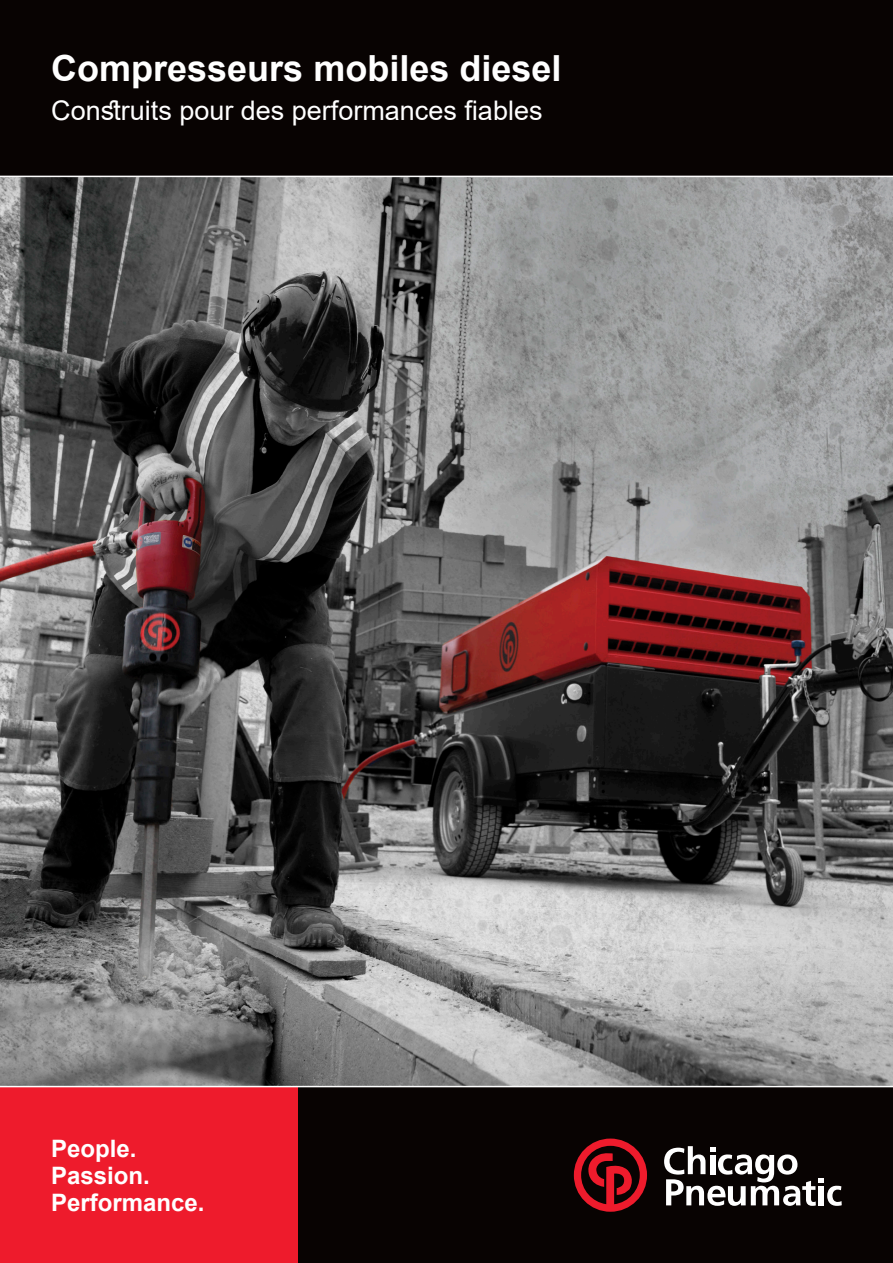
<style>
.page{position:relative;width:893px;height:1263px;background:#fff}
.page>*{position:absolute;margin:0;border:0;box-sizing:border-box;transform-origin:0 0}
.Headline{font:700 36px "Arial";color:#fff}
.Sub-headline{font:27px "Arial";color:#fff}
.Brand_promise{font:700 24px "Arial";color:#fff}
</style>
<div class="page">
<img style="left:0;top:177px;width:893px;height:909px">
<div style="left:297px;top:1087px;width:596px;height:176px;background:#080302"></div>
<div style="left:0;top:1087px;width:297px;height:176px;background:#ee1b2c"></div>
<div style="left:0;top:0;width:893px;height:176px;background:#080302"></div>
<svg style="left:664px;top:1146px;width:178px;height:60px"></svg>
<svg style="left:574px;top:1138px;width:73px;height:74px"></svg>
<p class="Headline" style="left:51px;top:43px;width:512px">Compresseurs mobiles diesel</p>
<p class="Sub-headline" style="left:51px;top:92px;width:493px">Construits pour des performances fiables</p>
<p class="Brand_promise" style="left:51px;top:1131px;width:87px">People.</p>
<p class="Brand_promise" style="left:51px;top:1158px;width:100px">Passion.</p>
<p class="Brand_promise" style="left:51px;top:1185px;width:155px">Performance.</p>
</div>
